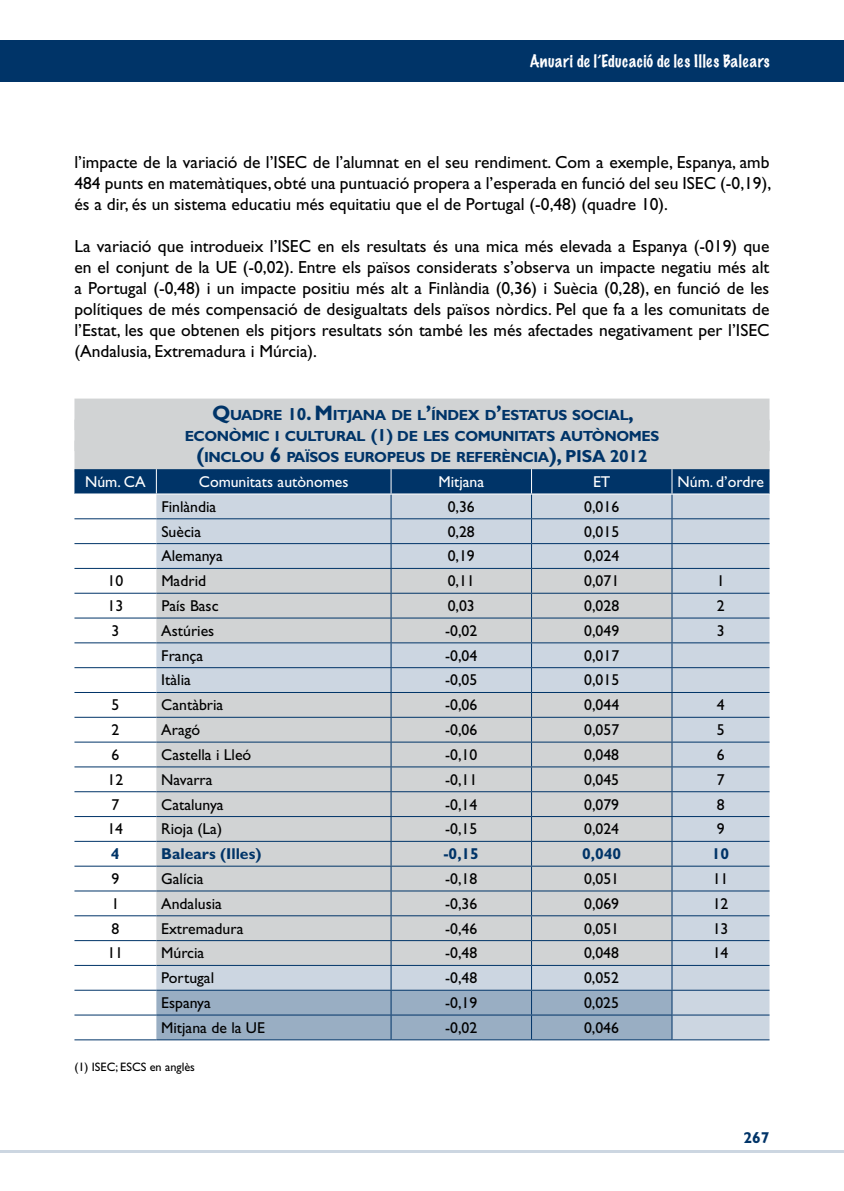
<style>
.page{position:relative;width:844px;height:1191px;background:#fff}
.page>*{position:absolute;margin:0;border:0;box-sizing:border-box;transform-origin:0 0}
.t1{font:17.5px/21px "Gill Sans Std";color:#000;text-align:justify}
.t2{font:700 17.5px "Gill Sans Std";color:#003468}
.t3{font:15.75px "Gill Sans Std";color:#000}
.t4{font:15.75px "Gill Sans Std";color:#fff}
.t5{font:100 15.75px "Marker Felt";letter-spacing:.03em;color:#fff}
.t6{font:700 15.75px "Gill Sans Std";color:#003468}
.t7{font:700 14.7px "Gill Sans Std";letter-spacing:-.03em;color:#003468}
.t8{font:12.25px "Gill Sans Std";color:#000}
.s1{font-size:21px}
.s2{font-size:17.5px}
</style>
<div class="page">
<div style="left:0;top:40px;width:843px;height:42px;background:#003468"></div>
<hr style="left:0;top:1150px;width:843px;height:2px;background:#ccd6e1">
<div style="left:74px;top:398px;width:695px;height:32px;background:#d1d3d4"></div>
<div style="left:74px;top:419px;width:695px;height:32px;background:#d1d3d4"></div>
<div style="left:74px;top:440px;width:695px;height:32px;background:#d1d3d4"></div>
<hr style="left:74px;top:1039px;width:82px;height:1px;background:#003468">
<hr style="left:156px;top:1039px;width:235px;height:1px;background:#003468">
<hr style="left:391px;top:1039px;width:140px;height:1px;background:#003468">
<hr style="left:531px;top:1039px;width:140px;height:1px;background:#003468">
<hr style="left:671px;top:1039px;width:98px;height:1px;background:#003468">
<svg style="left:74px;top:469px;width:695px;height:570px;background:#bfc9d2"></svg>
<hr style="left:74px;top:493px;width:82px;height:1px;background:#fff">
<hr style="left:156px;top:493px;width:235px;height:1px;background:#fff">
<hr style="left:391px;top:493px;width:140px;height:1px;background:#fff">
<hr style="left:531px;top:493px;width:140px;height:1px;background:#fff">
<hr style="left:671px;top:493px;width:98px;height:1px;background:#fff">
<p class="t5" style="left:529px;top:49px;width:241px">Anuari de l’Educació de les Illes Balears</p>
<p class="t1" style="left:74px;top:152px;width:698px">l’impacte de la variació de l’ISEC de l’alumnat en el seu rendiment. Com a exemple, Espanya, amb 484 punts en matemàtiques, obté una puntuació propera a l’esperada en funció del seu ISEC (-0,19), és a dir, és un sistema educatiu més equitatiu que el de Portugal (-0,48) (quadre 10).</p>
<p class="t1" style="left:74px;top:236px;width:696px">La variació que introdueix l’ISEC en els resultats és una mica més elevada a Espanya (-019) que en el conjunt de la UE (-0,02). Entre els països considerats s’observa un impacte negatiu més alt a Portugal (-0,48) i un impacte positiu més alt a Finlàndia (0,36) i Suècia (0,28), en funció de les polítiques de més compensació de desigualtats dels països nòrdics. Pel que fa a les comunitats de l’Estat, les que obtenen els pitjors resultats són també les més afectades negativament per l’ISEC (Andalusia, Extremadura i Múrcia).</p>
<p class="t7" style="left:212px;top:406px;width:423px"><span class="s1">Q</span>UADRE <span class="s2">10</span><span class="s1">. M</span> ITJANA DE L<span class="s1">’</span>ÍNDEX D<span class="s1">’</span>ESTATUS SOCIAL<span class="s1">,</span></p>
<p class="t7" style="left:185px;top:427px;width:476px">ECONÒMIC I CULTURAL <span class="s2">(1)</span> DE LES COMUNITATS AUTÒNOMES</p>
<p class="t7" style="left:196px;top:448px;width:390px"><span class="s1">(</span>INCLOU <span class="s1">6</span> PAÏSOS EUROPEUS DE REFERÈNCIA<span class="s1">),</span> <span class="s2">PISA</span></p>
<p class="t2" style="left:609px;top:446px;width:39px">2012</p>
<p class="t4" style="left:85px;top:472px;width:62px">Núm. CA</p>
<p class="t4" style="left:199px;top:472px;width:151px">Comunitats autònomes</p>
<p class="t4" style="left:438px;top:472px;width:47px">Mitjana</p>
<p class="t4" style="left:593px;top:472px;width:19px">ET</p>
<p class="t4" style="left:677px;top:472px;width:88px">Núm. d’ordre</p>
<p class="t3" style="left:161px;top:497px;width:56px">Finlàndia</p>
<p class="t3" style="left:447px;top:497px;width:29px">0,36</p>
<p class="t3" style="left:584px;top:497px;width:36px">0,016</p>
<p class="t3" style="left:161px;top:522px;width:41px">Suècia</p>
<p class="t3" style="left:447px;top:522px;width:29px">0,28</p>
<p class="t3" style="left:584px;top:522px;width:36px">0,015</p>
<p class="t3" style="left:161px;top:547px;width:63px">Alemanya</p>
<p class="t3" style="left:447px;top:547px;width:29px">0,19</p>
<p class="t3" style="left:584px;top:547px;width:36px">0,024</p>
<p class="t3" style="left:107px;top:572px;width:17px">10</p>
<p class="t3" style="left:161px;top:572px;width:46px">Madrid</p>
<p class="t3" style="left:447px;top:572px;width:29px">0,11</p>
<p class="t3" style="left:584px;top:572px;width:36px">0,071</p>
<p class="t3" style="left:716px;top:572px;width:9px">1</p>
<p class="t3" style="left:107px;top:596px;width:17px">13</p>
<p class="t3" style="left:161px;top:596px;width:59px">País Basc</p>
<p class="t3" style="left:447px;top:596px;width:29px">0,03</p>
<p class="t3" style="left:584px;top:596px;width:36px">0,028</p>
<p class="t3" style="left:716px;top:596px;width:9px">2</p>
<p class="t3" style="left:111px;top:621px;width:9px">3</p>
<p class="t3" style="left:161px;top:621px;width:54px">Astúries</p>
<p class="t3" style="left:445px;top:621px;width:34px">-0,02</p>
<p class="t3" style="left:584px;top:621px;width:36px">0,049</p>
<p class="t3" style="left:716px;top:621px;width:9px">3</p>
<p class="t3" style="left:161px;top:646px;width:43px">França</p>
<p class="t3" style="left:445px;top:646px;width:34px">-0,04</p>
<p class="t3" style="left:584px;top:646px;width:36px">0,017</p>
<p class="t3" style="left:161px;top:671px;width:31px">Itàlia</p>
<p class="t3" style="left:445px;top:671px;width:34px">-0,05</p>
<p class="t3" style="left:584px;top:671px;width:36px">0,015</p>
<p class="t3" style="left:111px;top:696px;width:9px">5</p>
<p class="t3" style="left:161px;top:696px;width:64px">Cantàbria</p>
<p class="t3" style="left:445px;top:696px;width:34px">-0,06</p>
<p class="t3" style="left:584px;top:696px;width:36px">0,044</p>
<p class="t3" style="left:716px;top:696px;width:9px">4</p>
<p class="t3" style="left:111px;top:720px;width:9px">2</p>
<p class="t3" style="left:161px;top:720px;width:40px">Aragó</p>
<p class="t3" style="left:445px;top:720px;width:34px">-0,06</p>
<p class="t3" style="left:584px;top:720px;width:36px">0,057</p>
<p class="t3" style="left:716px;top:720px;width:9px">5</p>
<p class="t3" style="left:111px;top:745px;width:9px">6</p>
<p class="t3" style="left:161px;top:745px;width:91px">Castella i Lleó</p>
<p class="t3" style="left:445px;top:745px;width:34px">-0,10</p>
<p class="t3" style="left:584px;top:745px;width:36px">0,048</p>
<p class="t3" style="left:716px;top:745px;width:9px">6</p>
<p class="t3" style="left:107px;top:770px;width:17px">12</p>
<p class="t3" style="left:161px;top:770px;width:53px">Navarra</p>
<p class="t3" style="left:445px;top:770px;width:34px">-0,11</p>
<p class="t3" style="left:584px;top:770px;width:36px">0,045</p>
<p class="t3" style="left:716px;top:770px;width:9px">7</p>
<p class="t3" style="left:111px;top:795px;width:9px">7</p>
<p class="t3" style="left:161px;top:795px;width:64px">Catalunya</p>
<p class="t3" style="left:445px;top:795px;width:34px">-0,14</p>
<p class="t3" style="left:584px;top:795px;width:36px">0,079</p>
<p class="t3" style="left:716px;top:795px;width:9px">8</p>
<p class="t3" style="left:107px;top:820px;width:17px">14</p>
<p class="t3" style="left:161px;top:820px;width:62px">Rioja (La)</p>
<p class="t3" style="left:445px;top:820px;width:34px">-0,15</p>
<p class="t3" style="left:584px;top:820px;width:36px">0,024</p>
<p class="t3" style="left:716px;top:820px;width:9px">9</p>
<p class="t6" style="left:111px;top:844px;width:10px">4</p>
<p class="t6" style="left:161px;top:844px;width:102px">Balears (Illes)</p>
<p class="t6" style="left:443px;top:844px;width:37px">-0,15</p>
<p class="t6" style="left:582px;top:844px;width:41px">0,040</p>
<p class="t6" style="left:711px;top:844px;width:19px">10</p>
<p class="t3" style="left:111px;top:869px;width:9px">9</p>
<p class="t3" style="left:161px;top:869px;width:44px">Galícia</p>
<p class="t3" style="left:445px;top:869px;width:34px">-0,18</p>
<p class="t3" style="left:584px;top:869px;width:36px">0,051</p>
<p class="t3" style="left:712px;top:869px;width:17px">11</p>
<p class="t3" style="left:111px;top:894px;width:9px">1</p>
<p class="t3" style="left:161px;top:894px;width:62px">Andalusia</p>
<p class="t3" style="left:445px;top:894px;width:34px">-0,36</p>
<p class="t3" style="left:584px;top:894px;width:36px">0,069</p>
<p class="t3" style="left:712px;top:894px;width:17px">12</p>
<p class="t3" style="left:111px;top:919px;width:9px">8</p>
<p class="t3" style="left:161px;top:919px;width:84px">Extremadura</p>
<p class="t3" style="left:445px;top:919px;width:34px">-0,46</p>
<p class="t3" style="left:584px;top:919px;width:36px">0,051</p>
<p class="t3" style="left:712px;top:919px;width:17px">13</p>
<p class="t3" style="left:107px;top:944px;width:17px">11</p>
<p class="t3" style="left:161px;top:944px;width:45px">Múrcia</p>
<p class="t3" style="left:445px;top:944px;width:34px">-0,48</p>
<p class="t3" style="left:584px;top:944px;width:36px">0,048</p>
<p class="t3" style="left:712px;top:944px;width:17px">14</p>
<p class="t3" style="left:161px;top:969px;width:54px">Portugal</p>
<p class="t3" style="left:445px;top:969px;width:34px">-0,48</p>
<p class="t3" style="left:584px;top:969px;width:36px">0,052</p>
<p class="t3" style="left:161px;top:993px;width:51px">Espanya</p>
<p class="t3" style="left:445px;top:993px;width:34px">-0,19</p>
<p class="t3" style="left:584px;top:993px;width:36px">0,025</p>
<p class="t3" style="left:161px;top:1018px;width:105px">Mitjana de la UE</p>
<p class="t3" style="left:445px;top:1018px;width:34px">-0,02</p>
<p class="t3" style="left:584px;top:1018px;width:36px">0,046</p>
<p class="t8" style="left:74px;top:1060px;width:122px">(1) ISEC; ESCS en anglès</p>
<p class="t6" style="left:743px;top:1128px;width:28px">267</p>
</div>
